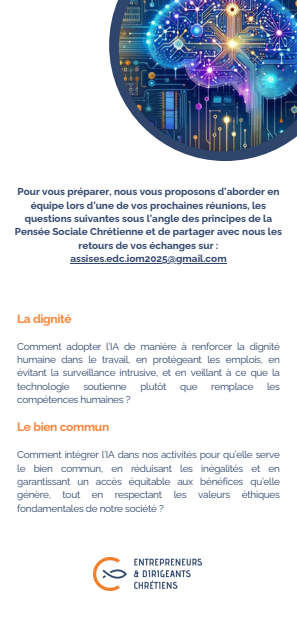
<style>
.page{position:relative;width:297px;height:630px;background:#fff}
.page>*{position:absolute;margin:0;border:0;box-sizing:border-box;transform-origin:0 0}
.t1{font:700 12px "Raleway";letter-spacing:-.025em;color:#f6863c}
.t2{font:10px/13.2px "Raleway";letter-spacing:-.025em;color:#2f456c;text-align:justify}
.t3{font:700 10px/13.2px "Raleway";color:#2f456c;text-align:center}
</style>
<div class="page">
<svg style="left:109px;top:0;width:163px;height:161px"></svg>
<img style="left:119px;top:0;width:178px;height:151px">
<img style="left:94px;top:558px;width:108px;height:33px">
<hr style="left:70px;top:263px;width:157px;height:1px;background:#2f456c">
<p class="t3" style="left:15px;top:185px;width:269px">Pour vous préparer, nous vous proposons d’aborder en équipe lors d’une de vos prochaines réunions, les questions suivantes sous l’angle des principes de la Pensée Sociale Chrétienne et de partager avec nous les retours de vos échanges sur :</p>
<p class="t3" style="left:70px;top:252px;width:158px">assises.edc.iom2025@gmail.com</p>
<h1 class="t1" style="left:17px;top:312px;width:56px">La dignité</h1>
<h2 class="t2" style="left:17px;top:339px;width:264px">Comment adopter l’IA de manière à renforcer la dignité humaine dans le travail, en protégeant les emplois, en évitant la surveillance intrusive, et en veillant à ce que la technologie</h2>
<h2 class="t2" style="left:83px;top:379px;width:45px">soutienne</h2>
<h2 class="t2" style="left:140px;top:379px;width:28px">plutôt</h2>
<h2 class="t2" style="left:180px;top:379px;width:19px">que</h2>
<h2 class="t2" style="left:211px;top:379px;width:44px">remplace</h2>
<h2 class="t2" style="left:267px;top:379px;width:14px">les</h2>
<h2 class="t2" style="left:17px;top:393px;width:115px">compétences humaines ?</h2>
<p class="t1" style="left:17px;top:420px;width:94px">Le bien commun</p>
<h1 class="t2" style="left:17px;top:448px;width:264px">Comment intégrer l’IA dans nos activités pour qu’elle serve le bien commun, en réduisant les inégalités et en garantissant un accès équitable aux bénéfices qu’elle génère, tout en respectant les valeurs éthiques fondamentales de notre société ?</h1>
</div>
